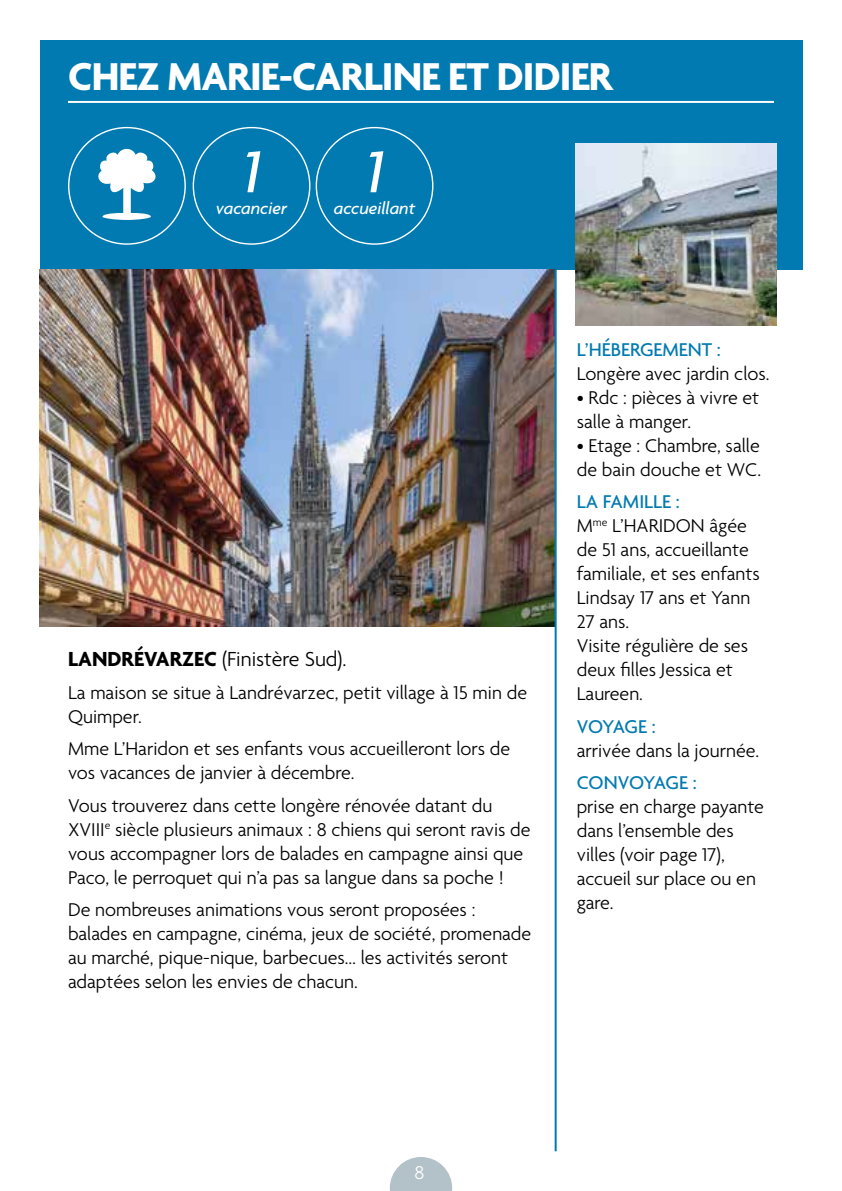
<style>
.page{position:relative;width:842px;height:1191px;background:#fff}
.page>*{position:absolute;margin:0;border:0;box-sizing:border-box;transform-origin:0 0}
.t1{font:italic 500 63.4px "Agenda";color:#fff}
.t2{font:700 42px "Agenda";letter-spacing:-.02em;color:#fff}
.t3{font:300 22px "Agenda";color:#000}
.t4{font:300 20px/24px "Agenda";color:#000}
.t5{font:500 20px "Agenda";color:#007ab1}
.t6{font:300 20px "Agenda";color:#fff}
.t7{font:italic 500 18px "Agenda";color:#fff}
.s1{font-weight:700}
.s2{font-weight:500;color:#007ab1}
</style>
<div class="page">
<svg style="left:390px;top:1157px;width:62px;height:34px"></svg>
<div style="left:40px;top:40px;width:762px;height:229px;background:#007ab1"></div>
<hr style="left:68px;top:101px;width:706px;height:2px;background:#fff">
<img style="left:40px;top:269px;width:515px;height:357px">
<hr style="left:555px;top:269px;width:2px;height:882px;background:#007ab1">
<img style="left:575px;top:144px;width:201px;height:181px">
<svg style="left:98px;top:148px;width:58px;height:72px"></svg>
<h2 class="t2" style="left:68px;top:54px;width:546px">CHEZ MARIE-CARLINE ET DIDIER</h2>
<h1 class="t1" style="left:243px;top:134px;width:19px">1</h1>
<p class="t7" style="left:216px;top:198px;width:73px">vacancier</p>
<h1 class="t1" style="left:366px;top:134px;width:19px">1</h1>
<p class="t7" style="left:334px;top:198px;width:83px">accueillant</p>
<p class="t3" style="left:68px;top:647px;width:280px"><span class="s1">LANDRÉVARZEC</span> (Finistère Sud).</p>
<p class="t4" style="left:68px;top:681px;width:460px">La maison se situe à Landrévarzec, petit village à 15 min de<br>Quimper.</p>
<p class="t4" style="left:68px;top:738px;width:444px">Mme L’Haridon et ses enfants vous accueilleront lors de vos vacances de janvier à décembre.</p>
<p class="t4" style="left:68px;top:794px;width:464px">Vous trouverez dans cette longère rénovée datant du XVIII<sup>e</sup> siècle plusieurs animaux : 8 chiens qui seront ravis de vous accompagner lors de balades en campagne ainsi que Paco, le perroquet qui n’a pas sa langue dans sa poche !</p>
<p class="t4" style="left:68px;top:899px;width:465px">De nombreuses animations vous seront proposées : balades en campagne, cinéma, jeux de société, promenade au marché, pique-nique, barbecues… les activités seront adaptées selon les envies de chacun.</p>
<p class="t5" style="left:577px;top:338px;width:146px">L’HÉBERGEMENT :</p>
<p class="t4" style="left:577px;top:362px;width:194px">Longère avec jardin clos.</p>
<p class="t4" style="left:577px;top:386px;width:184px">• Rdc : pièces à vivre et salle à manger.</p>
<p class="t4" style="left:577px;top:434px;width:186px">• Etage : Chambre, salle de bain douche et WC.</p>
<p class="t4" style="left:577px;top:491px;width:184px"><span class="s2">LA FAMILLE :<br></span>M<sup>me</sup> L’HARIDON âgée de 51 ans, accueillante familiale, et ses enfants<br>Lindsay 17 ans et Yann<br>27 ans.<br>Visite régulière de ses deux filles Jessica et<br>Laureen.</p>
<p class="t5" style="left:577px;top:715px;width:80px">VOYAGE :</p>
<p class="t4" style="left:577px;top:739px;width:184px">arrivée dans la journée.</p>
<p class="t5" style="left:577px;top:772px;width:121px">CONVOYAGE :</p>
<p class="t4" style="left:577px;top:796px;width:189px">prise en charge payante dans l’ensemble des villes (voir page 17), accueil sur place ou en gare.</p>
<p class="t6" style="left:414px;top:1161px;width:11px">8</p>
</div>
